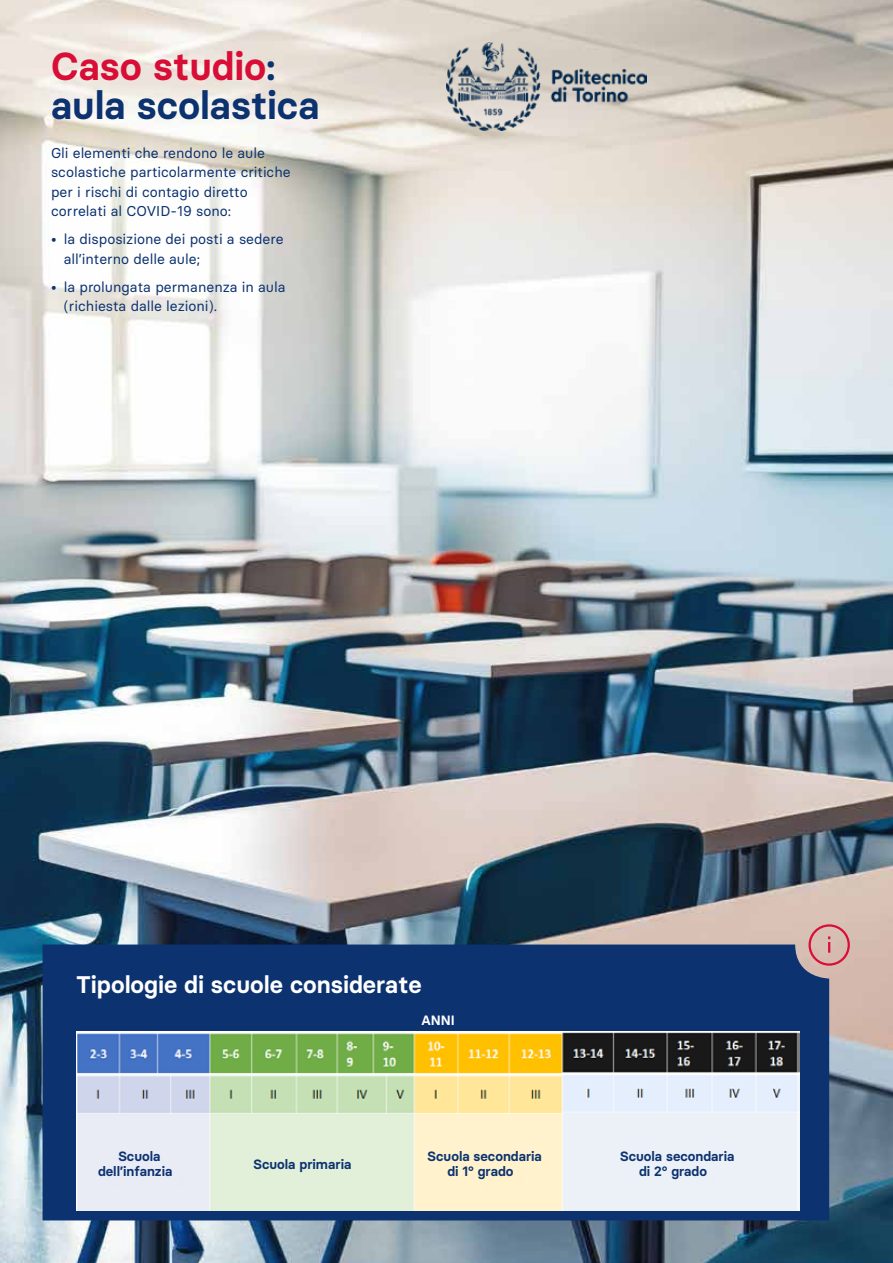
<style>
.page{position:relative;width:893px;height:1263px;background:#fff}
.page>*{position:absolute;margin:0;border:0;box-sizing:border-box;transform-origin:0 0}
.t1{font:600 39px/39px "Basier Circle";color:#0c3270}
.t2{font:600 24px "Basier Circle";color:#fff}
.t3{font:14.25px/19.5px "Basier Circle";color:#0c3270}
.t4{font:600 13.5px/15px "Basier Circle";color:#0c3270}
.t5{font:600 13.5px "Basier Circle";color:#fff}
.s1{color:#d80e36}
</style>
<div class="page">
<img style="left:0;top:0;width:893px;height:1263px">
<div style="left:43px;top:944px;width:786px;height:276px;background:#0c3270"></div>
<div style="left:808px;top:924px;width:42px;height:42px;border:2px solid #d80e36;border-radius:50%"></div>
<svg style="left:828px;top:936px;width:2px;height:17px"></svg>
<img style="left:446px;top:43px;width:201px;height:87px">
<img style="left:77px;top:1031px;width:723px;height:180px">
<h1 class="t1" style="left:51px;top:46px;width:270px"><span class="s1">Caso studio</span>: aula scolastica</h1>
<p class="t3" style="left:51px;top:143px;width:241px">Gli elementi che rendono le aule scolastiche particolarmente critiche per i rischi di contagio diretto correlati al COVID-19 sono:</p>
<p class="t3" style="left:64px;top:229px;width:221px;text-indent:-13px">• la disposizione dei posti a sedere all’interno delle aule;</p>
<p class="t3" style="left:64px;top:277px;width:223px;text-indent:-13px">• la prolungata permanenza in aula (richiesta dalle lezioni).</p>
<h2 class="t2" style="left:77px;top:970px;width:347px">Tipologie di scuole considerate</h2>
<p class="t5" style="left:421px;top:1012px;width:35px">ANNI</p>
<p class="t4" style="left:98px;top:1149px;width:76px;text-indent:20px">Scuola dell’infanzia</p>
<p class="t4" style="left:253px;top:1156px;width:99px">Scuola primaria</p>
<p class="t4" style="left:447px;top:1149px;width:96px;text-indent:-20px">Scuola secondaria di 1° grado</p>
<p class="t4" style="left:639px;top:1149px;width:97px;text-indent:-19px">Scuola secondaria di 2° grado</p>
</div>
